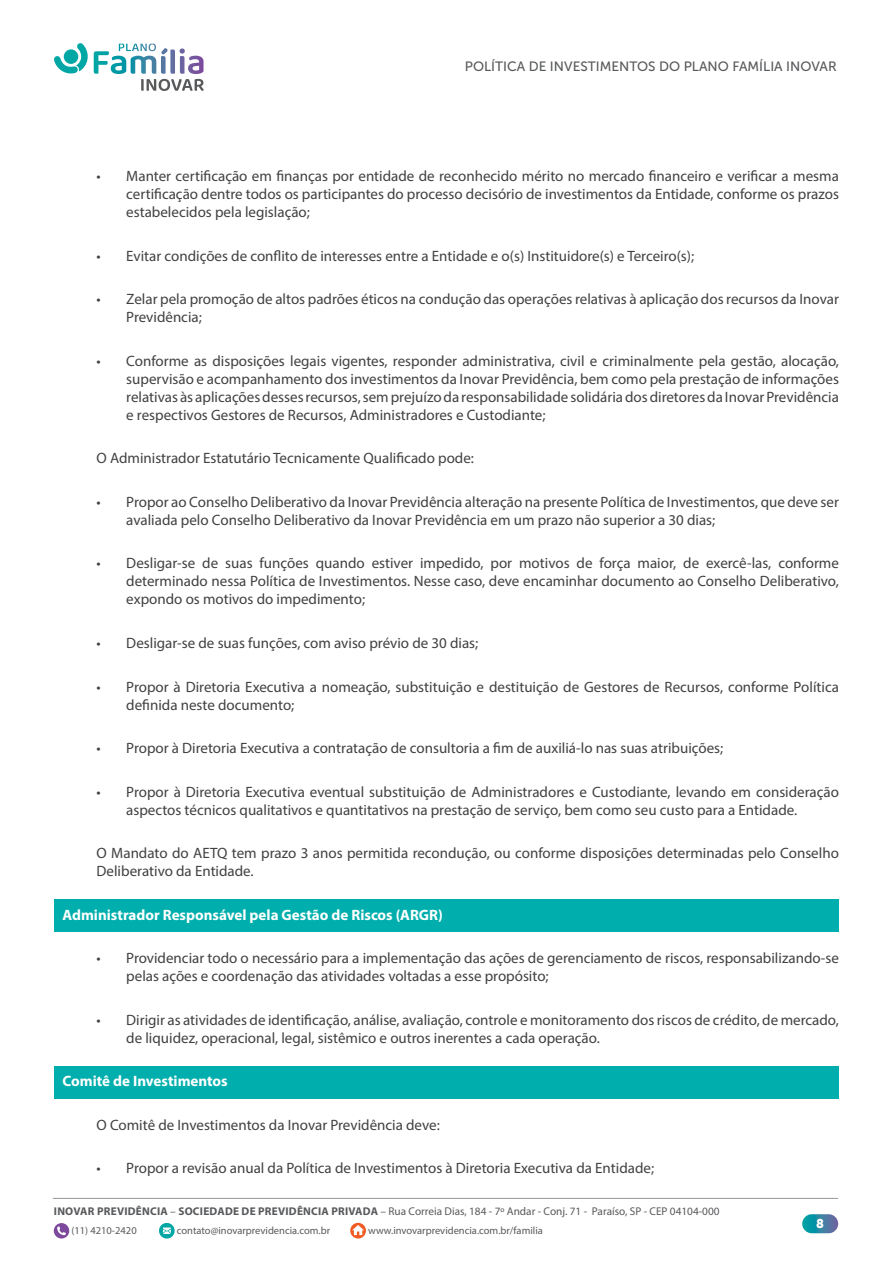
<style>
.page{position:relative;width:893px;height:1263px;background:#fff}
.page>*{position:absolute;margin:0;border:0;box-sizing:border-box;transform-origin:0 0}
.t1{font:15px/18px "Myriad Pro";color:#414042}
.t2{font:700 15px "Myriad Pro";color:#fff}
.t3{font:13.5px "Museo Sans 500";color:#58595b}
.t4{font:12.6px "Museo Sans 900";color:#fff}
.t5{font:11.25px "Myriad Pro";color:#58595b}
.t6{font:10.5px "Myriad Pro";color:#58595b}
.s1{font-weight:700}
</style>
<div class="page">
<svg style="left:802px;top:1214px;width:36px;height:19px"></svg>
<svg style="left:53px;top:1198px;width:785px;height:1px"></svg>
<svg style="left:54px;top:43px;width:150px;height:48px"></svg>
<svg style="left:54px;top:1223px;width:15px;height:15px"></svg>
<svg style="left:159px;top:1223px;width:16px;height:15px"></svg>
<svg style="left:350px;top:1223px;width:16px;height:15px"></svg>
<div style="left:54px;top:900px;width:785px;height:32px;background:#00afad"></div>
<div style="left:54px;top:1066px;width:785px;height:32px;background:#00afad"></div>
<p class="t3" style="left:465px;top:59px;width:373px">POLÍTICA DE INVESTIMENTOS DO PLANO FAMÍLIA INOVAR</p>
<p class="t1" style="left:126px;top:167px;width:714px;text-align:justify;text-indent:-30px">• Manter certificação em finanças por entidade de reconhecido mérito no mercado financeiro e verificar a mesma certificação dentre todos os participantes do processo decisório de investimentos da Entidade, conforme os prazos estabelecidos pela legislação;</p>
<p class="t1" style="left:97px;top:247px;width:599px">• Evitar condições de conflito de interesses entre a Entidade e o(s) Instituidore(s) e Terceiro(s);</p>
<p class="t1" style="left:126px;top:290px;width:714px;text-indent:-30px">• Zelar pela promoção de altos padrões éticos na condução das operações relativas à aplicação dos recursos da Inovar<br>Previdência;</p>
<p class="t1" style="left:126px;top:352px;width:714px;text-align:justify;text-indent:-30px">• Conforme as disposições legais vigentes, responder administrativa, civil e criminalmente pela gestão, alocação, supervisão e acompanhamento dos investimentos da Inovar Previdência, bem como pela prestação de informações relativas às aplicações desses recursos, sem prejuízo da responsabilidade solidária dos diretores da Inovar Previdência e respectivos Gestores de Recursos, Administradores e Custodiante;</p>
<p class="t1" style="left:97px;top:449px;width:379px">O Administrador Estatutário Tecnicamente Qualificado pode:</p>
<p class="t1" style="left:126px;top:493px;width:714px;text-indent:-30px">• Propor ao Conselho Deliberativo da Inovar Previdência alteração na presente Política de Investimentos, que deve ser avaliada pelo Conselho Deliberativo da Inovar Previdência em um prazo não superior a 30 dias;</p>
<p class="t1" style="left:126px;top:554px;width:714px;text-align:justify;text-indent:-30px">• Desligar-se de suas funções quando estiver impedido, por motivos de força maior, de exercê-las, conforme determinado nessa Política de Investimentos. Nesse caso, deve encaminhar documento ao Conselho Deliberativo, expondo os motivos do impedimento;</p>
<p class="t1" style="left:97px;top:634px;width:383px">• Desligar-se de suas funções, com aviso prévio de 30 dias;</p>
<p class="t1" style="left:126px;top:677px;width:714px;text-indent:-30px">• Propor à Diretoria Executiva a nomeação, substituição e destituição de Gestores de Recursos, conforme Política definida neste documento;</p>
<p class="t1" style="left:97px;top:739px;width:628px">• Propor à Diretoria Executiva a contratação de consultoria a fim de auxiliá-lo nas suas atribuições;</p>
<p class="t1" style="left:126px;top:782px;width:714px;text-indent:-30px">• Propor à Diretoria Executiva eventual substituição de Administradores e Custodiante, levando em consideração aspectos técnicos qualitativos e quantitativos na prestação de serviço, bem como seu custo para a Entidade.</p>
<p class="t1" style="left:97px;top:844px;width:744px">O Mandato do AETQ tem prazo 3 anos permitida recondução, ou conforme disposições determinadas pelo Conselho<br>Deliberativo da Entidade.</p>
<p class="t2" style="left:62px;top:905px;width:382px">Administrador Responsável pela Gestão de Riscos (ARGR)</p>
<p class="t1" style="left:126px;top:949px;width:714px;text-indent:-30px">• Providenciar todo o necessário para a implementação das ações de gerenciamento de riscos, responsabilizando-se pelas ações e coordenação das atividades voltadas a esse propósito;</p>
<p class="t1" style="left:126px;top:1010px;width:714px;text-indent:-30px">• Dirigir as atividades de identificação, análise, avaliação, controle e monitoramento dos riscos de crédito, de mercado, de liquidez, operacional, legal, sistêmico e outros inerentes a cada operação.</p>
<p class="t2" style="left:62px;top:1071px;width:167px">Comitê de Investimentos</p>
<p class="t1" style="left:97px;top:1115px;width:345px">O Comitê de Investimentos da Inovar Previdência deve:</p>
<p class="t1" style="left:97px;top:1159px;width:559px">• Propor a revisão anual da Política de Investimentos à Diretoria Executiva da Entidade;</p>
<p class="t5" style="left:54px;top:1204px;width:667px"><span class="s1">INOVAR PREVIDÊNCIA</span> – <span class="s1">SOCIEDADE DE PREVIDÊNCIA PRIVADA</span> – Rua Correia Dias, 184 - 7º Andar - Conj. 71 - Paraíso, SP - CEP 04104-000</p>
<p class="t6" style="left:71px;top:1224px;width:67px">(11) 4210-2420</p>
<p class="t6" style="left:177px;top:1224px;width:155px">contato@inovarprevidencia.com.br</p>
<p class="t6" style="left:368px;top:1224px;width:176px">www.invovarprevidencia.com.br/familia</p>
<p class="t4" style="left:816px;top:1216px;width:9px">8</p>
</div>
